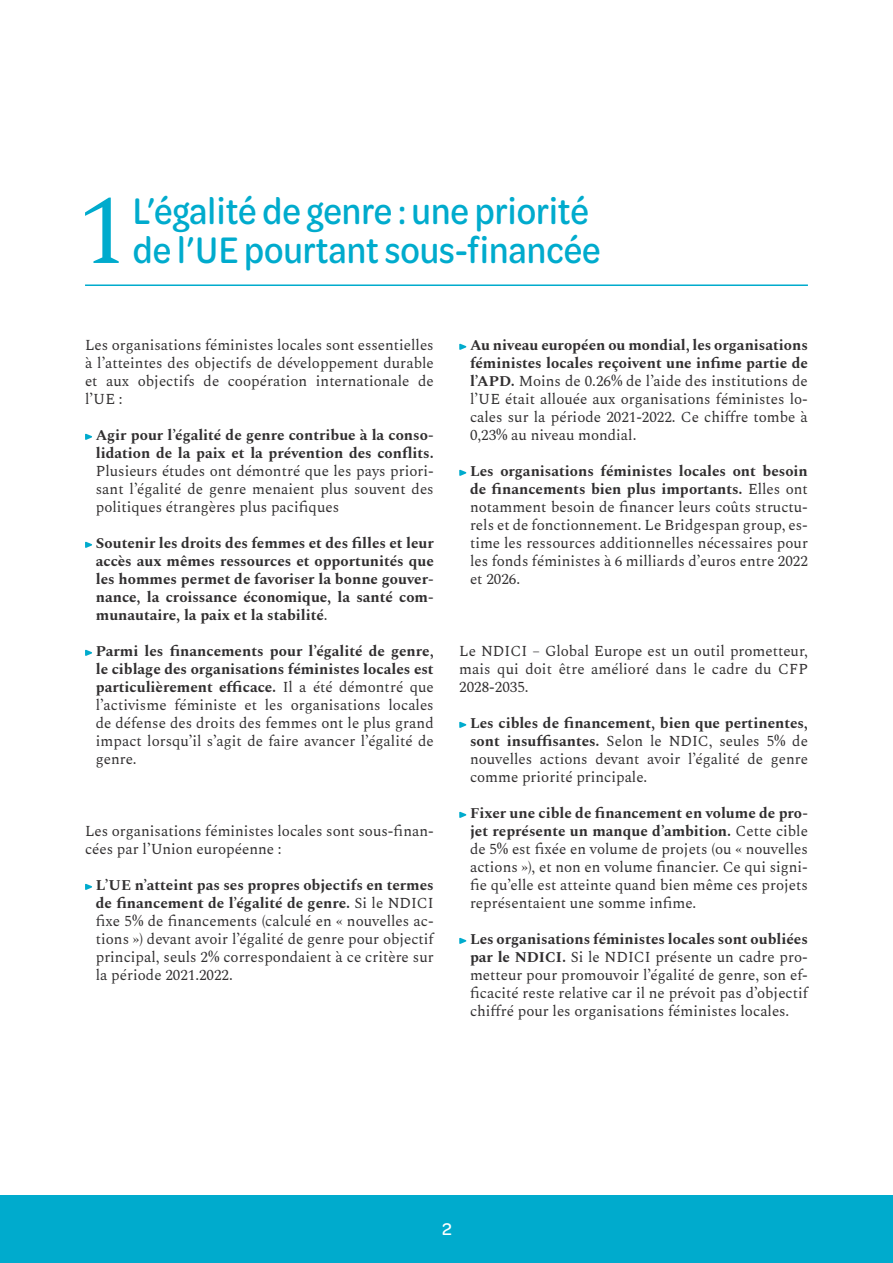
<style>
.page{position:relative;width:893px;height:1263px;background:#fff}
.page>*{position:absolute;margin:0;border:0;box-sizing:border-box;transform-origin:0 0}
.t1{font:99px "Spectral";color:#00abcd}
.t2{font:500 39.45px/39.5px "Omnes Cond";color:#00abcd}
.t3{font:500 18px "Omnes";color:#fff}
.Texte_courant{font:15px/18px "Spectral";color:#312f30;text-align:justify}
.Texte_courant-2{font:700 15px/18px "Spectral";color:#312f30;text-align:justify}
.s1{font-weight:700}
.s2{font-weight:400}
</style>
<div class="page">
<div style="left:0;top:1196px;width:893px;height:67px;background:#00abcd"></div>
<svg style="left:85px;top:434px;width:7px;height:6px"></svg>
<svg style="left:85px;top:542px;width:7px;height:6px"></svg>
<svg style="left:85px;top:650px;width:7px;height:6px"></svg>
<svg style="left:85px;top:884px;width:7px;height:6px"></svg>
<svg style="left:459px;top:344px;width:7px;height:6px"></svg>
<svg style="left:459px;top:470px;width:7px;height:6px"></svg>
<svg style="left:459px;top:722px;width:7px;height:6px"></svg>
<svg style="left:459px;top:812px;width:7px;height:6px"></svg>
<svg style="left:459px;top:938px;width:7px;height:6px"></svg>
<hr style="left:85px;top:284px;width:723px;height:2px;background:#00abcd">
<p class="t1" style="left:78px;top:158px;width:51px">1</p>
<p class="t2" style="left:133px;top:189px;width:469px">L’égalité de genre : une priorité de l’UE pourtant sous-financée</p>
<p class="Texte_courant" style="left:85px;top:335px;width:350px">Les organisations féministes locales sont essentielles à l’atteintes des objectifs de développement durable et aux objectifs de coopération internationale de l’UE :</p>
<p class="Texte_courant" style="left:96px;top:425px;width:339px"><span class="s1">Agir pour l’égalité de genre contribue à la conso&shy;lidation de la paix et la prévention des conflits.<br></span>Plusieurs études ont démontré que les pays priori&shy;sant l’égalité de genre menaient plus souvent des politiques étrangères plus pacifiques</p>
<p class="Texte_courant-2" style="left:96px;top:533px;width:339px">Soutenir les droits des femmes et des filles et leur accès aux mêmes ressources et opportunités que les hommes permet de favoriser la bonne gouver&shy;nance, la croissance économique, la santé com&shy;munautaire, la paix et la stabilité<span class="s2">.</span></p>
<p class="Texte_courant" style="left:96px;top:641px;width:339px"><span class="s1">Parmi les financements pour l’égalité de genre, le ciblage des organisations féministes locales est particulièrement efficace.</span> Il a été démontré que l’activisme féministe et les organisations locales de défense des droits des femmes ont le plus grand impact lorsqu’il s’agit de faire avancer l’égalité de genre.</p>
<p class="Texte_courant" style="left:85px;top:821px;width:350px">Les organisations féministes locales sont sous-finan&shy;cées par l’Union européenne :</p>
<p class="Texte_courant" style="left:96px;top:875px;width:339px"><span class="s1">L’UE n’atteint pas ses propres objectifs en termes de financement de l’égalité de genre.</span> Si le NDICI fixe 5% de financements (calculé en « nouvelles ac&shy;tions ») devant avoir l’égalité de genre pour objectif principal, seuls 2% correspondaient à ce critère sur la période 2021.2022.</p>
<p class="Texte_courant" style="left:470px;top:335px;width:339px"><span class="s1">Au niveau européen ou mondial, les organisations féministes locales reçoivent une infime partie de l’APD.</span> Moins de 0.26% de l’aide des institutions de l’UE était allouée aux organisations féministes lo&shy;cales sur la période 2021-2022. Ce chiffre tombe à 0,23% au niveau mondial.</p>
<p class="Texte_courant" style="left:470px;top:461px;width:339px"><span class="s1">Les organisations féministes locales ont besoin de financements bien plus importants.</span> Elles ont notamment besoin de financer leurs coûts structu&shy;rels et de fonctionnement. Le Bridgespan group, es&shy;time les ressources additionnelles nécessaires pour les fonds féministes à 6 milliards d’euros entre 2022 et 2026.</p>
<p class="Texte_courant" style="left:459px;top:641px;width:350px">Le NDICI – Global Europe est un outil prometteur, mais qui doit être amélioré dans le cadre du CFP 2028-2035.</p>
<p class="Texte_courant" style="left:470px;top:713px;width:339px"><span class="s1">Les cibles de financement, bien que pertinentes, sont insuffisantes.</span> Selon le NDIC, seules 5% de nouvelles actions devant avoir l’égalité de genre comme priorité principale.</p>
<p class="Texte_courant" style="left:470px;top:803px;width:339px"><span class="s1">Fixer une cible de financement en volume de pro&shy;jet représente un manque d’ambition.</span> Cette cible de 5% est fixée en volume de projets (ou « nouvelles actions »), et non en volume financier. Ce qui signi&shy;fie qu’elle est atteinte quand bien même ces projets représentaient une somme infime.</p>
<p class="Texte_courant" style="left:470px;top:929px;width:339px"><span class="s1">Les organisations féministes locales sont oubliées par le NDICI.</span> Si le NDICI présente un cadre pro&shy;metteur pour promouvoir l’égalité de genre, son ef&shy;ficacité reste relative car il ne prévoit pas d’objectif chiffré pour les organisations féministes locales.</p>
<p class="t3" style="left:442px;top:1217px;width:11px">2</p>
</div>
